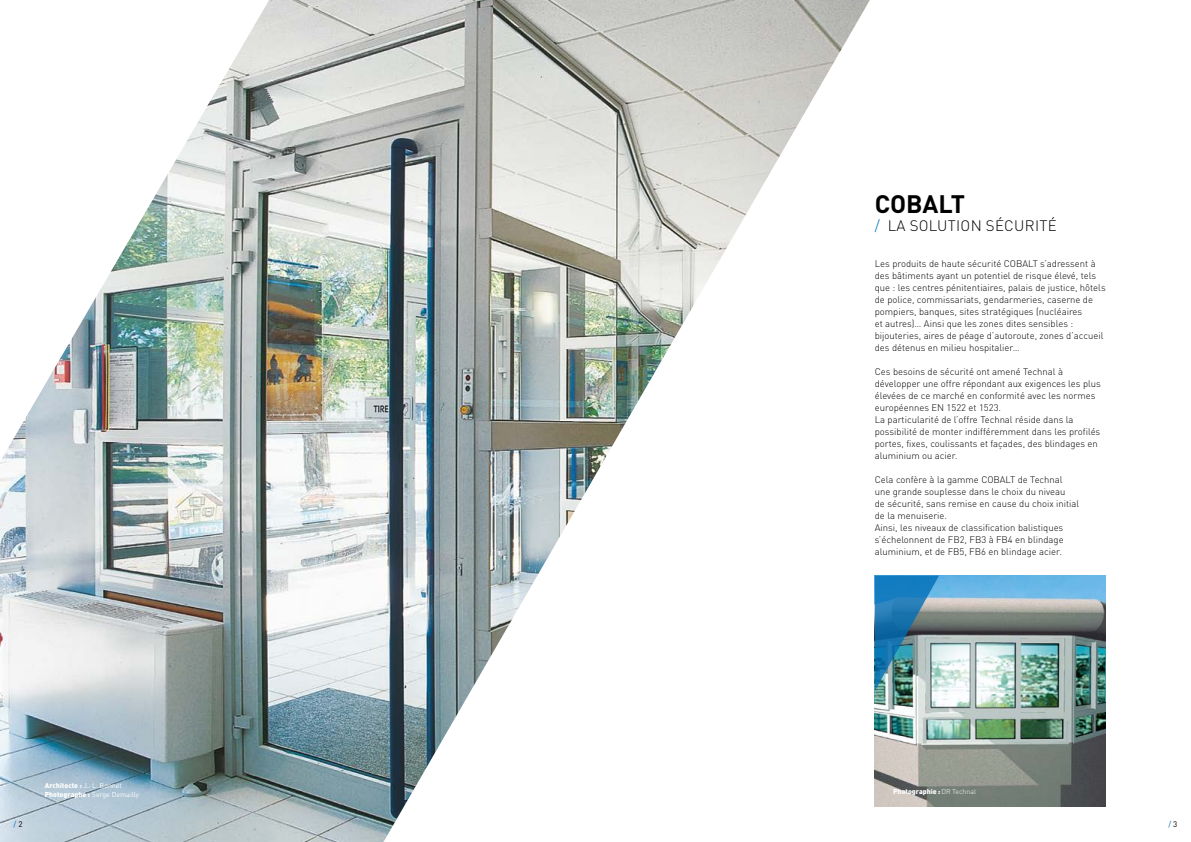
<style>
.page{position:relative;width:1191px;height:842px;background:#fff}
.page>*{position:absolute;margin:0;border:0;box-sizing:border-box;transform-origin:0 0}
.t1{font:700 25px "DIN Pro";letter-spacing:-.01em;color:#000}
.t2{font:300 15px "DIN Pro";letter-spacing:.02em;color:#000}
.t3{font:300 9.5px/12px "DIN Pro";color:#000}
.t4{font:8px "DIN Pro";color:#006eb7}
.t5{font:7px/9px "DIN Pro";color:#fff}
.t6{font:900 7px "DIN Pro";color:#fff}
.s1{font-weight:900}
.s2{color:#006eb7}
.s3{font-weight:300}
.s4{color:#000}
</style>
<div class="page">
<img style="left:874px;top:575px;width:232px;height:231px">
<img style="left:0;top:0;width:870px;height:842px">
<img style="left:874px;top:575px;width:65px;height:116px">
<p class="t5" style="left:45px;top:780px;width:95px"><span class="s1">Architecte :</span> J.-L. Bonnet<br><span class="s1">Photographe :</span> Serge Demailly</p>
<h1 class="t1" style="left:874px;top:183px;width:92px">COBALT</h1>
<h2 class="t2" style="left:874px;top:214px;width:183px"><span class="s2">/</span> LA SOLUTION SÉCURITÉ</h2>
<p class="t3" style="left:874px;top:257px;width:232px">Les produits de haute sécurité COBALT s’adressent à des bâtiments ayant un potentiel de risque élevé, tels que : les centres pénitentiaires, palais de justice, hôtels de police, commissariats, gendarmeries, caserne de pompiers, banques, sites stratégiques (nucléaires<br>et autres)… Ainsi que les zones dites sensibles : bijouteries, aires de péage d’autoroute, zones d’accueil des détenus en milieu hospitalier…</p>
<p class="t3" style="left:874px;top:365px;width:228px">Ces besoins de sécurité ont amené Technal à développer une offre répondant aux exigences les plus élevées de ce marché en conformité avec les normes européennes EN 1522 et 1523.<br>La particularité de l’offre Technal réside dans la possibilité de monter indifféremment dans les profilés portes, fixes, coulissants et façades, des blindages en aluminium ou acier.</p>
<p class="t3" style="left:874px;top:473px;width:206px">Cela confère à la gamme COBALT de Technal une grande souplesse dans le choix du niveau<br>de sécurité, sans remise en cause du choix initial de la menuiserie.<br>Ainsi, les niveaux de classification balistiques s’échelonnent de FB2, FB3 à FB4 en blindage aluminium, et de FB5, FB6 en blindage acier.</p>
<p class="t6" style="left:893px;top:785px;width:84px">Photographie : <span class="s3">DR Technal</span></p>
<p class="t4" style="left:13px;top:818px;width:11px">/ <span class="s4">2</span></p>
<p class="t4" style="left:1168px;top:818px;width:11px">/ <span class="s4">3</span></p>
</div>
